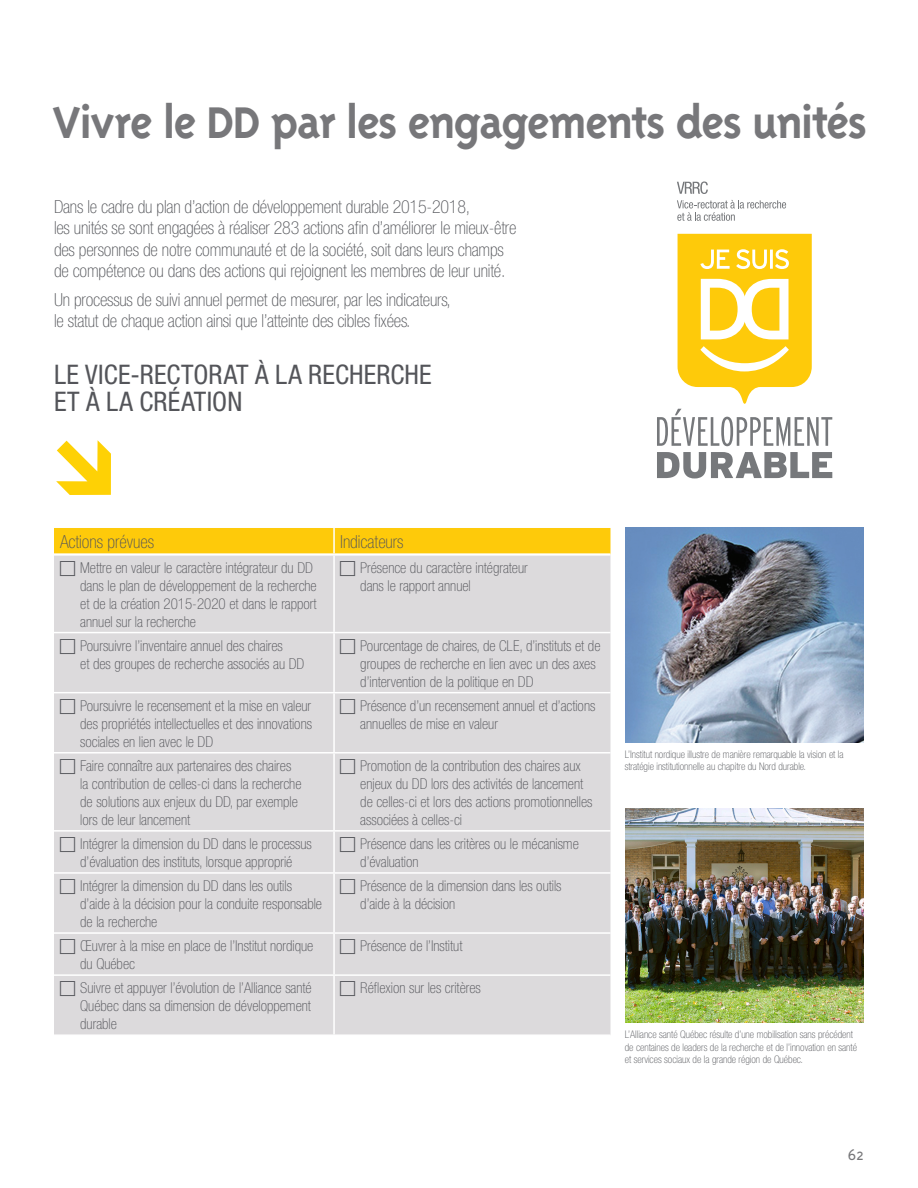
<style>
.page{position:relative;width:918px;height:1188px;background:#fff}
.page>*{position:absolute;margin:0;border:0;box-sizing:border-box;transform-origin:0 0}
.titre_Triplex{font:700 51px "Triplex";letter-spacing:-.03em;color:#77777a}
.unité-fiche{font:condensed 27px/27px "Helvetica Neue";letter-spacing:.005em;color:#54555a}
.texte_courant{font:100 condensed 18px/21.6px "Helvetica Neue";letter-spacing:-.01em;color:#54555a}
.texte_intro{font:100 condensed 18px "Helvetica Neue";color:#54555a}
.t1{font:300 18px "Triplex";color:#77777a}
.t2{font:100 condensed 15px/18px "Helvetica Neue";color:#54555a}
.bas_de_vignette{font:100 condensed 10.5px/12.6px "Helvetica Neue";color:#54555a}
</style>
<div class="page">
<div style="left:54px;top:528px;width:556px;height:25px;background:#feca0a"></div>
<div style="left:54px;top:556px;width:556px;height:478px;background:#dcdadc"></div>
<hr style="left:333px;top:528px;width:2px;height:25px;background:#fff">
<hr style="left:333px;top:556px;width:2px;height:76px;background:#fff">
<hr style="left:54px;top:632px;width:280px;height:1px;background:#fff">
<hr style="left:334px;top:632px;width:276px;height:1px;background:#fff">
<hr style="left:333px;top:633px;width:2px;height:59px;background:#fff">
<hr style="left:54px;top:692px;width:280px;height:1px;background:#fff">
<hr style="left:334px;top:692px;width:276px;height:1px;background:#fff">
<hr style="left:333px;top:693px;width:2px;height:59px;background:#fff">
<hr style="left:54px;top:752px;width:280px;height:2px;background:#fff">
<hr style="left:334px;top:752px;width:276px;height:2px;background:#fff">
<hr style="left:333px;top:754px;width:2px;height:76px;background:#fff">
<hr style="left:54px;top:830px;width:280px;height:2px;background:#fff">
<hr style="left:334px;top:830px;width:276px;height:2px;background:#fff">
<hr style="left:333px;top:832px;width:2px;height:40px;background:#fff">
<hr style="left:54px;top:872px;width:280px;height:2px;background:#fff">
<hr style="left:334px;top:872px;width:276px;height:2px;background:#fff">
<hr style="left:333px;top:874px;width:2px;height:58px;background:#fff">
<hr style="left:54px;top:932px;width:280px;height:2px;background:#fff">
<hr style="left:334px;top:932px;width:276px;height:2px;background:#fff">
<hr style="left:333px;top:934px;width:2px;height:40px;background:#fff">
<hr style="left:54px;top:974px;width:280px;height:2px;background:#fff">
<hr style="left:334px;top:974px;width:276px;height:2px;background:#fff">
<hr style="left:333px;top:976px;width:2px;height:58px;background:#fff">
<img style="left:625px;top:808px;width:239px;height:215px">
<img style="left:625px;top:528px;width:239px;height:214px">
<svg style="left:56px;top:440px;width:55px;height:55px"></svg>
<svg style="left:657px;top:234px;width:175px;height:244px"></svg>
<svg style="left:677px;top:181px;width:31px;height:13px"></svg>
<svg style="left:677px;top:200px;width:109px;height:21px"></svg>
<svg style="left:60px;top:560px;width:15px;height:16px"></svg>
<svg style="left:340px;top:560px;width:15px;height:16px"></svg>
<svg style="left:60px;top:638px;width:15px;height:16px"></svg>
<svg style="left:340px;top:638px;width:15px;height:16px"></svg>
<svg style="left:60px;top:699px;width:15px;height:15px"></svg>
<svg style="left:340px;top:699px;width:15px;height:15px"></svg>
<svg style="left:60px;top:759px;width:15px;height:15px"></svg>
<svg style="left:340px;top:759px;width:15px;height:15px"></svg>
<svg style="left:60px;top:837px;width:15px;height:15px"></svg>
<svg style="left:340px;top:837px;width:15px;height:15px"></svg>
<svg style="left:60px;top:879px;width:15px;height:15px"></svg>
<svg style="left:340px;top:879px;width:15px;height:15px"></svg>
<svg style="left:60px;top:939px;width:15px;height:15px"></svg>
<svg style="left:340px;top:939px;width:15px;height:15px"></svg>
<svg style="left:60px;top:981px;width:15px;height:15px"></svg>
<svg style="left:340px;top:981px;width:15px;height:15px"></svg>
<p class="titre_Triplex" style="left:52px;top:93px;width:816px">Vivre le DD par les engagements des unités</p>
<p class="texte_courant" style="left:54px;top:195px;width:464px">Dans le cadre du plan d’action de développement durable 2015-2018,<br>les unités se sont engagées à réaliser 283 actions afin d’améliorer le mieux-être des personnes de notre communauté et de la société, soit dans leurs champs de compétence ou dans des actions qui rejoignent les membres de leur unité.</p>
<p class="texte_courant" style="left:54px;top:288px;width:398px">Un processus de suivi annuel permet de mesurer, par les indicateurs, le statut de chaque action ainsi que l’atteinte des cibles fixées.</p>
<p class="unité-fiche" style="left:54px;top:361px;width:379px">LE VICE-RECTORAT À LA RECHERCHE<br>ET À LA CRÉATION</p>
<p class="texte_intro" style="left:60px;top:532px;width:96px">Actions prévues</p>
<p class="texte_intro" style="left:340px;top:532px;width:65px">Indicateurs</p>
<p class="t2" style="left:80px;top:558px;width:238px">Mettre en valeur le caractère intégrateur du DD dans le plan de développement de la recherche et de la création 2015-2020 et dans le rapport annuel sur la recherche</p>
<p class="t2" style="left:360px;top:558px;width:169px">Présence du caractère intégrateur dans le rapport annuel</p>
<p class="t2" style="left:80px;top:636px;width:226px">Poursuivre l’inventaire annuel des chaires<br>et des groupes de recherche associés au DD</p>
<p class="t2" style="left:360px;top:636px;width:242px">Pourcentage de chaires, de CLE, d’instituts et de groupes de recherche en lien avec un des axes d’intervention de la politique en DD</p>
<p class="t2" style="left:80px;top:696px;width:233px;text-align:justify">Poursuivre le recensement et la mise en valeur des propriétés intellectuelles et des innovations sociales en lien avec le DD</p>
<p class="t2" style="left:360px;top:696px;width:237px">Présence d’un recensement annuel et d’actions annuelles de mise en valeur</p>
<p class="t2" style="left:80px;top:756px;width:223px">Faire connaître aux partenaires des chaires la contribution de celles-ci dans la recherche de solutions aux enjeux du DD, par exemple lors de leur lancement</p>
<p class="t2" style="left:360px;top:756px;width:234px">Promotion de la contribution des chaires aux enjeux du DD lors des activités de lancement de celles-ci et lors des actions promotionnelles associées à celles-ci</p>
<p class="t2" style="left:80px;top:835px;width:233px">Intégrer la dimension du DD dans le processus d’évaluation des instituts, lorsque approprié</p>
<p class="t2" style="left:360px;top:835px;width:220px">Présence dans les critères ou le mécanisme d’évaluation</p>
<p class="t2" style="left:80px;top:877px;width:243px">Intégrer la dimension du DD dans les outils d’aide à la décision pour la conduite responsable de la recherche</p>
<p class="t2" style="left:360px;top:877px;width:203px">Présence de la dimension dans les outils d’aide à la décision</p>
<p class="t2" style="left:80px;top:937px;width:235px">Œuvrer à la mise en place de l’Institut nordique du Québec</p>
<p class="t2" style="left:360px;top:937px;width:104px">Présence de l’Institut</p>
<p class="t2" style="left:80px;top:979px;width:233px;text-align:justify">Suivre et appuyer l’évolution de l’Alliance santé Québec dans sa dimension de développement durable</p>
<p class="t2" style="left:360px;top:979px;width:122px">Réflexion sur les critères</p>
<p class="bas_de_vignette" style="left:625px;top:748px;width:220px">L’Institut nordique illustre de manière remarquable la vision et la stratégie institutionnelle au chapitre du Nord durable.</p>
<p class="bas_de_vignette" style="left:625px;top:1028px;width:234px">L’Alliance santé Québec résulte d’une mobilisation sans précédent de centaines de leaders de la recherche et de l’innovation en santé et services sociaux de la grande région de Québec.</p>
<p class="t1" style="left:848px;top:1144px;width:18px">62</p>
</div>
